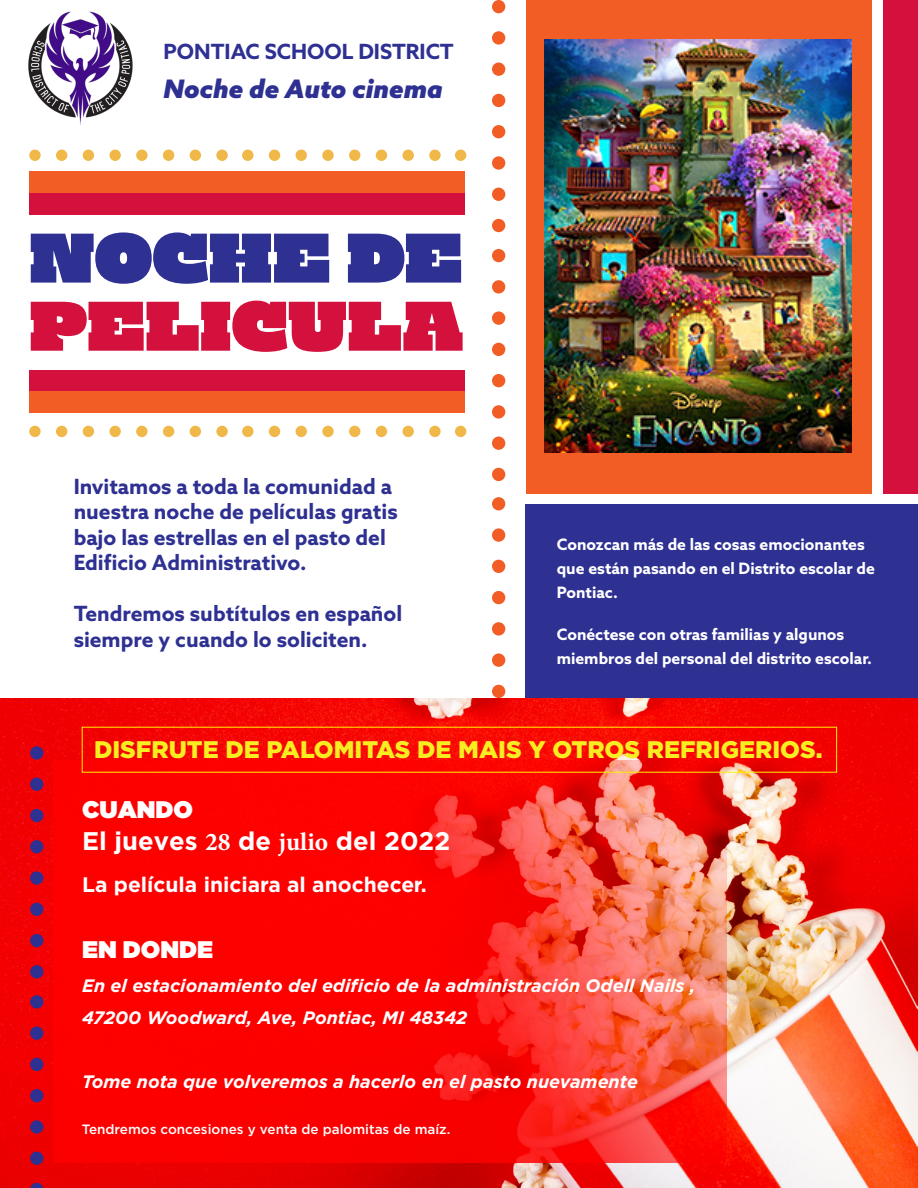
<style>
.page{position:relative;width:918px;height:1188px;background:#fff}
.page>*{position:absolute;margin:0;border:0;box-sizing:border-box;transform-origin:0 0}
.t1{font:72px "Mighty Slab One";color:#d4113c}
.t2{font:72px "Mighty Slab One";color:#2e3092}
.t3{font:700 25.5px "Gotham";color:#fff}
.t4{font:italic 900 25.5px "Azo Sans";color:#2e3092}
.t5{font:900 24px "Gotham";color:#f7ee21}
.t6{font:900 24px "Gotham";color:#fff}
.t7{font:700 21px "Azo Sans";color:#2e3092}
.t8{font:700 21px "Gotham";color:#fff}
.t9{font:italic 700 18px/31.5px "Gotham";color:#fff}
.t10{font:700 15.75px/24px "Azo Sans";color:#fff}
.t11{font:500 13.5px "Gotham";color:#fff}
.s1{font-family:"Minion Pro"}
</style>
<div class="page">
<div style="left:492px;top:497px;width:13px;height:13px;background:#f25d26;border-radius:50%"></div>
<div style="left:492px;top:622px;width:13px;height:14px;background:#f25d26;border-radius:50%"></div>
<div style="left:492px;top:560px;width:13px;height:13px;background:#f25d26;border-radius:50%"></div>
<div style="left:492px;top:685px;width:13px;height:13px;background:#f25d26;border-radius:50%"></div>
<div style="left:492px;top:528px;width:13px;height:14px;background:#f25d26;border-radius:50%"></div>
<div style="left:492px;top:653px;width:13px;height:14px;background:#f25d26;border-radius:50%"></div>
<div style="left:492px;top:591px;width:13px;height:13px;background:#f25d26;border-radius:50%"></div>
<div style="left:492px;top:0;width:13px;height:13px;background:#f25d26;border-radius:50%"></div>
<div style="left:492px;top:249px;width:13px;height:13px;background:#f25d26;border-radius:50%"></div>
<div style="left:492px;top:125px;width:13px;height:13px;background:#f25d26;border-radius:50%"></div>
<div style="left:492px;top:374px;width:13px;height:13px;background:#f25d26;border-radius:50%"></div>
<div style="left:492px;top:63px;width:13px;height:13px;background:#f25d26;border-radius:50%"></div>
<div style="left:492px;top:311px;width:13px;height:14px;background:#f25d26;border-radius:50%"></div>
<div style="left:492px;top:188px;width:13px;height:13px;background:#f25d26;border-radius:50%"></div>
<div style="left:492px;top:437px;width:13px;height:13px;background:#f25d26;border-radius:50%"></div>
<div style="left:492px;top:31px;width:13px;height:14px;background:#f25d26;border-radius:50%"></div>
<div style="left:492px;top:280px;width:13px;height:14px;background:#f25d26;border-radius:50%"></div>
<div style="left:492px;top:156px;width:13px;height:14px;background:#f25d26;border-radius:50%"></div>
<div style="left:492px;top:405px;width:13px;height:14px;background:#f25d26;border-radius:50%"></div>
<div style="left:492px;top:94px;width:13px;height:13px;background:#f25d26;border-radius:50%"></div>
<div style="left:492px;top:343px;width:13px;height:13px;background:#f25d26;border-radius:50%"></div>
<div style="left:492px;top:219px;width:13px;height:13px;background:#f25d26;border-radius:50%"></div>
<div style="left:492px;top:468px;width:13px;height:13px;background:#f25d26;border-radius:50%"></div>
<div style="left:526px;top:504px;width:392px;height:195px;background:#2e3092"></div>
<div style="left:526px;top:0;width:346px;height:493px;background:#f25d26"></div>
<img style="left:0;top:699px;width:918px;height:489px">
<img style="left:28px;top:11px;width:105px;height:114px">
<svg style="left:53px;top:760px;width:674px;height:402px;background:#f91b16"></svg>
<div style="left:29px;top:370px;width:435px;height:22px;background:#d4113c"></div>
<div style="left:29px;top:193px;width:435px;height:22px;background:#d4113c"></div>
<div style="left:29px;top:392px;width:435px;height:21px;background:#f25d26"></div>
<div style="left:29px;top:172px;width:435px;height:21px;background:#f25d26"></div>
<div style="left:884px;top:0;width:34px;height:493px;background:#d4113c"></div>
<div style="left:29px;top:426px;width:12px;height:11px;background:#efb848;border-radius:50%"></div>
<div style="left:242px;top:426px;width:11px;height:11px;background:#efb848;border-radius:50%"></div>
<div style="left:136px;top:426px;width:12px;height:11px;background:#efb848;border-radius:50%"></div>
<div style="left:349px;top:426px;width:11px;height:11px;background:#efb848;border-radius:50%"></div>
<div style="left:83px;top:426px;width:11px;height:11px;background:#efb848;border-radius:50%"></div>
<div style="left:296px;top:426px;width:11px;height:11px;background:#efb848;border-radius:50%"></div>
<div style="left:190px;top:426px;width:11px;height:11px;background:#efb848;border-radius:50%"></div>
<div style="left:403px;top:426px;width:11px;height:11px;background:#efb848;border-radius:50%"></div>
<div style="left:56px;top:426px;width:11px;height:11px;background:#efb848;border-radius:50%"></div>
<div style="left:269px;top:426px;width:11px;height:11px;background:#efb848;border-radius:50%"></div>
<div style="left:163px;top:426px;width:11px;height:11px;background:#efb848;border-radius:50%"></div>
<div style="left:376px;top:426px;width:11px;height:11px;background:#efb848;border-radius:50%"></div>
<div style="left:109px;top:426px;width:12px;height:11px;background:#efb848;border-radius:50%"></div>
<div style="left:322px;top:426px;width:12px;height:11px;background:#efb848;border-radius:50%"></div>
<div style="left:216px;top:426px;width:12px;height:11px;background:#efb848;border-radius:50%"></div>
<div style="left:429px;top:426px;width:12px;height:11px;background:#efb848;border-radius:50%"></div>
<div style="left:455px;top:426px;width:11px;height:11px;background:#efb848;border-radius:50%"></div>
<div style="left:29px;top:150px;width:12px;height:11px;background:#efb848;border-radius:50%"></div>
<div style="left:242px;top:150px;width:11px;height:11px;background:#efb848;border-radius:50%"></div>
<div style="left:136px;top:150px;width:12px;height:11px;background:#efb848;border-radius:50%"></div>
<div style="left:349px;top:150px;width:11px;height:11px;background:#efb848;border-radius:50%"></div>
<div style="left:83px;top:150px;width:11px;height:11px;background:#efb848;border-radius:50%"></div>
<div style="left:296px;top:150px;width:11px;height:11px;background:#efb848;border-radius:50%"></div>
<div style="left:190px;top:150px;width:11px;height:11px;background:#efb848;border-radius:50%"></div>
<div style="left:403px;top:150px;width:11px;height:11px;background:#efb848;border-radius:50%"></div>
<div style="left:56px;top:150px;width:11px;height:11px;background:#efb848;border-radius:50%"></div>
<div style="left:269px;top:150px;width:11px;height:11px;background:#efb848;border-radius:50%"></div>
<div style="left:163px;top:150px;width:11px;height:11px;background:#efb848;border-radius:50%"></div>
<div style="left:376px;top:150px;width:11px;height:11px;background:#efb848;border-radius:50%"></div>
<div style="left:109px;top:150px;width:12px;height:11px;background:#efb848;border-radius:50%"></div>
<div style="left:322px;top:150px;width:12px;height:11px;background:#efb848;border-radius:50%"></div>
<div style="left:216px;top:150px;width:12px;height:11px;background:#efb848;border-radius:50%"></div>
<div style="left:429px;top:150px;width:12px;height:11px;background:#efb848;border-radius:50%"></div>
<div style="left:455px;top:150px;width:11px;height:11px;background:#efb848;border-radius:50%"></div>
<div style="left:30px;top:746px;width:13px;height:14px;background:#2e3092;border-radius:50%"></div>
<div style="left:30px;top:995px;width:13px;height:14px;background:#2e3092;border-radius:50%"></div>
<div style="left:30px;top:871px;width:13px;height:14px;background:#2e3092;border-radius:50%"></div>
<div style="left:30px;top:1120px;width:13px;height:14px;background:#2e3092;border-radius:50%"></div>
<div style="left:30px;top:809px;width:13px;height:13px;background:#2e3092;border-radius:50%"></div>
<div style="left:30px;top:1058px;width:13px;height:13px;background:#2e3092;border-radius:50%"></div>
<div style="left:30px;top:934px;width:13px;height:13px;background:#2e3092;border-radius:50%"></div>
<svg style="left:30px;top:1183px;width:13px;height:5px"></svg>
<div style="left:30px;top:778px;width:13px;height:13px;background:#2e3092;border-radius:50%"></div>
<div style="left:30px;top:1027px;width:13px;height:13px;background:#2e3092;border-radius:50%"></div>
<div style="left:30px;top:903px;width:13px;height:13px;background:#2e3092;border-radius:50%"></div>
<div style="left:30px;top:1152px;width:13px;height:13px;background:#2e3092;border-radius:50%"></div>
<div style="left:30px;top:840px;width:13px;height:13px;background:#2e3092;border-radius:50%"></div>
<div style="left:30px;top:1089px;width:13px;height:13px;background:#2e3092;border-radius:50%"></div>
<div style="left:30px;top:965px;width:13px;height:14px;background:#2e3092;border-radius:50%"></div>
<img style="left:544px;top:40px;width:308px;height:412px">
<p class="t7" style="left:164px;top:37px;width:292px">PONTIAC SCHOOL DISTRICT</p>
<p class="t4" style="left:164px;top:71px;width:281px">Noche de Auto cinema</p>
<p class="t2" style="left:29px;top:205px;width:435px">NOCHE DE</p>
<p class="t1" style="left:29px;top:274px;width:436px">PELICULA</p>
<p class="t7" style="left:74px;top:473px;width:320px">Invitamos a toda la comunidad a</p>
<p class="t7" style="left:74px;top:498px;width:326px">nuestra noche de películas gratis</p>
<p class="t7" style="left:74px;top:524px;width:314px">bajo las estrellas en el pasto del</p>
<p class="t7" style="left:74px;top:549px;width:234px">Edificio Administrativo.</p>
<p class="t7" style="left:74px;top:600px;width:330px">Tendremos subtítulos en español</p>
<p class="t7" style="left:74px;top:626px;width:295px">siempre y cuando lo soliciten.</p>
<p class="t10" style="left:557px;top:532px;width:320px">Conozcan más de las cosas emocionantes que están pasando en el Distrito escolar de<br>Pontiac.</p>
<p class="t10" style="left:557px;top:622px;width:317px">Conéctese con otras familias y algunos miembros del personal del distrito escolar.</p>
<p class="t5" style="left:94px;top:733px;width:730px">DISFRUTE DE PALOMITAS DE MAIS Y OTROS REFRIGERIOS.</p>
<p class="t6" style="left:82px;top:793px;width:112px">CUANDO</p>
<p class="t3" style="left:82px;top:824px;width:370px">El jueves <span class="s1">28</span> de <span class="s1">julio</span> del 2022</p>
<p class="t8" style="left:82px;top:871px;width:346px">La película iniciara al anochecer.</p>
<p class="t6" style="left:82px;top:932px;width:132px">EN DONDE</p>
<p class="t9" style="left:82px;top:970px;width:615px">En el estacionamiento del edificio de la administración Odell Nails ,<br>47200 Woodward, Ave, Pontiac, MI 48342</p>
<p class="t9" style="left:82px;top:1066px;width:557px">Tome nota que volveremos a hacerlo en el pasto nuevamente</p>
<p class="t11" style="left:82px;top:1120px;width:370px">Tendremos concesiones y venta de palomitas de maíz.</p>
</div>
